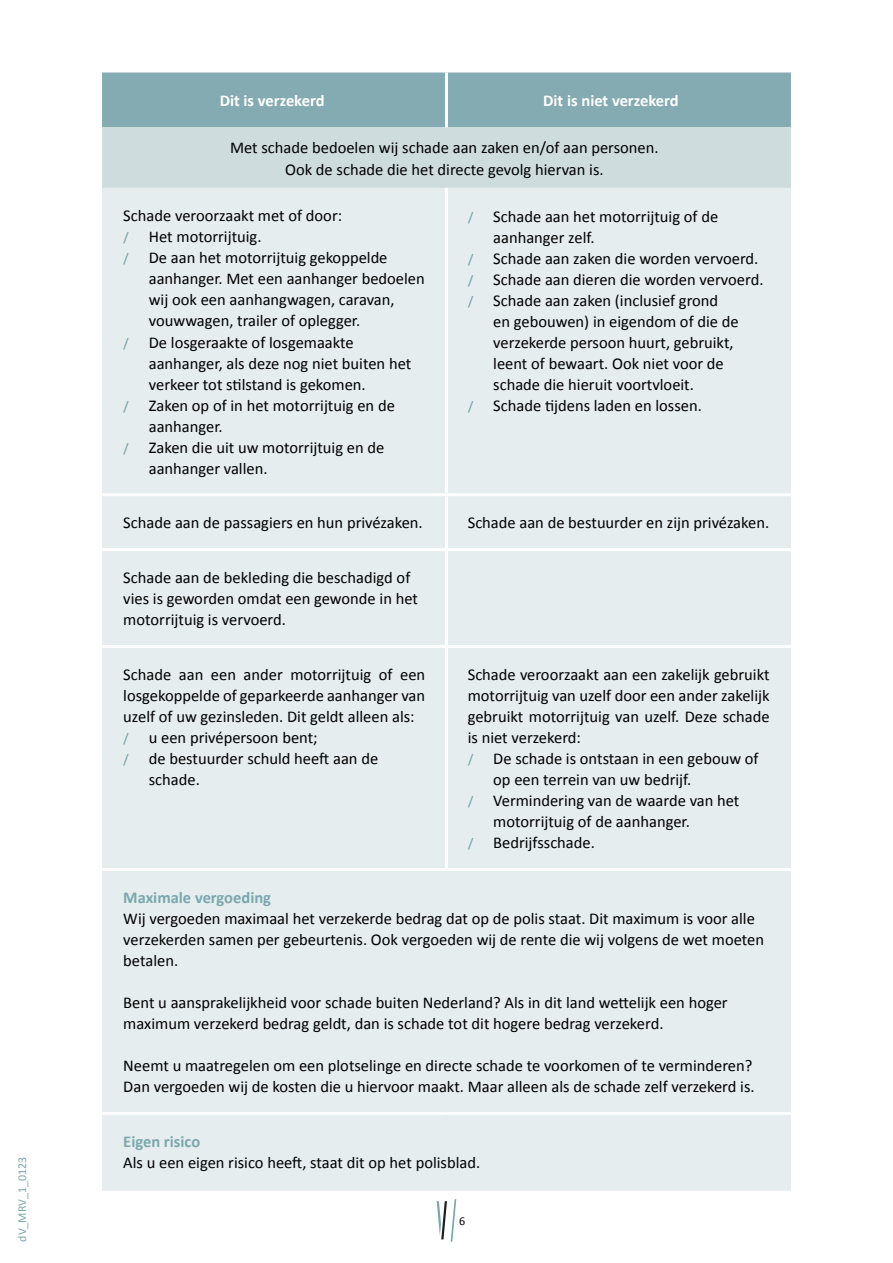
<style>
.page{position:relative;width:893px;height:1263px;background:#fff}
.page>*{position:absolute;margin:0;border:0;box-sizing:border-box;transform-origin:0 0}
.t1{font:16.5px/21px "Calibri";color:#000}
.t2{font:700 16.5px "Calibri";color:#fff}
.t3{font:700 16.5px "Calibri";color:#7aa7ad}
.t4{font:12px "Calibri";color:#7aa7ad}
.t5{font:12px "Calibri";color:#000}
.s1{color:#7aa7ad}
</style>
<div class="page">
<svg style="left:437px;top:1199px;width:19px;height:43px"></svg>
<div style="left:102px;top:72px;width:689px;height:55px;background:#84abb2"></div>
<div style="left:102px;top:127px;width:689px;height:61px;background:#cedcde"></div>
<div style="left:102px;top:188px;width:689px;height:1003px;background:#e5edee"></div>
<hr style="left:102px;top:493px;width:344px;height:3px;background:#fff">
<hr style="left:446px;top:493px;width:345px;height:3px;background:#fff">
<hr style="left:102px;top:548px;width:344px;height:3px;background:#fff">
<hr style="left:446px;top:548px;width:345px;height:3px;background:#fff">
<hr style="left:102px;top:645px;width:344px;height:3px;background:#fff">
<hr style="left:446px;top:645px;width:345px;height:3px;background:#fff">
<hr style="left:445px;top:188px;width:3px;height:305px;background:#fff">
<hr style="left:445px;top:496px;width:3px;height:52px;background:#fff">
<hr style="left:445px;top:551px;width:3px;height:94px;background:#fff">
<hr style="left:445px;top:648px;width:3px;height:220px;background:#fff">
<hr style="left:445px;top:72px;width:3px;height:55px;background:#fff">
<hr style="left:102px;top:868px;width:344px;height:3px;background:#fff">
<hr style="left:446px;top:868px;width:345px;height:3px;background:#fff">
<hr style="left:102px;top:1112px;width:344px;height:3px;background:#fff">
<hr style="left:446px;top:1112px;width:345px;height:3px;background:#fff">
<p class="t4" style="left:14px;top:1242px;width:86px;rotate:-90deg">dV_MRV_1_0123</p>
<p class="t2" style="left:220px;top:90px;width:106px">Dit is verzekerd</p>
<p class="t2" style="left:543px;top:90px;width:137px">Dit is niet verzekerd</p>
<p class="t1" style="left:230px;top:136px;width:430px;line-height:22.5px;text-align:center">Met schade bedoelen wij schade aan zaken en/of aan personen.<br>Ook de schade die het directe gevolg hiervan is.</p>
<p class="t1" style="left:123px;top:206px;width:220px">Schade veroorzaakt met of door:</p>
<p class="t1" style="left:123px;top:227px;width:140px"><span class="s1">ͭ</span> Het motorrijtuig.</p>
<p class="t1" style="left:123px;top:248px;width:266px"><span class="s1">ͭ</span> De aan het motorrijtuig gekoppelde</p>
<p class="t1" style="left:149px;top:269px;width:278px">aanhanger. Met een aanhanger bedoelen</p>
<p class="t1" style="left:149px;top:290px;width:247px">wij ook een aanhangwagen, caravan,</p>
<p class="t1" style="left:149px;top:311px;width:213px">vouwwagen, trailer of oplegger.</p>
<p class="t1" style="left:123px;top:332px;width:232px"><span class="s1">ͭ</span> De losgeraakte of losgemaakte</p>
<p class="t1" style="left:149px;top:353px;width:264px">aanhanger, als deze nog niet buiten het</p>
<p class="t1" style="left:149px;top:374px;width:218px">verkeer tot stilstand is gekomen.</p>
<p class="t1" style="left:123px;top:395px;width:273px"><span class="s1">ͭ</span> Zaken op of in het motorrijtuig en de</p>
<p class="t1" style="left:149px;top:416px;width:75px">aanhanger.</p>
<p class="t1" style="left:123px;top:437px;width:263px"><span class="s1">ͭ</span> Zaken die uit uw motorrijtuig en de</p>
<p class="t1" style="left:149px;top:458px;width:120px">aanhanger vallen.</p>
<p class="t1" style="left:468px;top:206px;width:252px"><span class="s1">ͭ</span> Schade aan het motorrijtuig of de</p>
<p class="t1" style="left:493px;top:227px;width:103px">aanhanger zelf.</p>
<p class="t1" style="left:468px;top:248px;width:292px"><span class="s1">ͭ</span> Schade aan zaken die worden vervoerd.</p>
<p class="t1" style="left:468px;top:269px;width:297px"><span class="s1">ͭ</span> Schade aan dieren die worden vervoerd.</p>
<p class="t1" style="left:468px;top:290px;width:252px"><span class="s1">ͭ</span> Schade aan zaken (inclusief grond</p>
<p class="t1" style="left:493px;top:311px;width:247px">en gebouwen) in eigendom of die de</p>
<p class="t1" style="left:493px;top:332px;width:242px">verzekerde persoon huurt, gebruikt,</p>
<p class="t1" style="left:493px;top:353px;width:232px">leent of bewaart. Ook niet voor de</p>
<p class="t1" style="left:493px;top:374px;width:202px">schade die hieruit voortvloeit.</p>
<p class="t1" style="left:468px;top:395px;width:236px"><span class="s1">ͭ</span> Schade tijdens laden en lossen.</p>
<p class="t1" style="left:123px;top:512px;width:301px">Schade aan de passagiers en hun privézaken.</p>
<p class="t1" style="left:468px;top:512px;width:303px">Schade aan de bestuurder en zijn privézaken.</p>
<p class="t1" style="left:123px;top:567px;width:296px">Schade aan de bekleding die beschadigd of vies is geworden omdat een gewonde in het motorrijtuig is vervoerd.</p>
<p class="t1" style="left:123px;top:664px;width:303px">Schade aan een ander motorrijtuig of een</p>
<p class="t1" style="left:123px;top:685px;width:303px">losgekoppelde of geparkeerde aanhanger van</p>
<p class="t1" style="left:123px;top:706px;width:293px">uzelf of uw gezinsleden. Dit geldt alleen als:</p>
<p class="t1" style="left:123px;top:727px;width:196px"><span class="s1">ͭ</span> u een privépersoon bent;</p>
<p class="t1" style="left:123px;top:748px;width:256px"><span class="s1">ͭ</span> de bestuurder schuld heeft aan de</p>
<p class="t1" style="left:149px;top:769px;width:53px">schade.</p>
<p class="t1" style="left:468px;top:664px;width:303px">Schade veroorzaakt aan een zakelijk gebruikt</p>
<p class="t1" style="left:468px;top:685px;width:303px">motorrijtuig van uzelf door een ander zakelijk</p>
<p class="t1" style="left:468px;top:706px;width:303px">gebruikt motorrijtuig van uzelf. Deze schade</p>
<p class="t1" style="left:468px;top:727px;width:115px">is niet verzekerd:</p>
<p class="t1" style="left:468px;top:748px;width:292px"><span class="s1">ͭ</span> De schade is ontstaan in een gebouw of</p>
<p class="t1" style="left:493px;top:769px;width:199px">op een terrein van uw bedrijf.</p>
<p class="t1" style="left:468px;top:790px;width:273px"><span class="s1">ͭ</span> Vermindering van de waarde van het</p>
<p class="t1" style="left:493px;top:811px;width:198px">motorrijtuig of de aanhanger.</p>
<p class="t1" style="left:468px;top:832px;width:129px"><span class="s1">ͭ</span> Bedrijfsschade.</p>
<p class="t3" style="left:123px;top:887px;width:149px">Maximale vergoeding</p>
<p class="t1" style="left:123px;top:908px;width:642px">Wij vergoeden maximaal het verzekerde bedrag dat op de polis staat. Dit maximum is voor alle verzekerden samen per gebeurtenis. Ook vergoeden wij de rente die wij volgens de wet moeten betalen.</p>
<p class="t1" style="left:123px;top:992px;width:606px">Bent u aansprakelijkheid voor schade buiten Nederland? Als in dit land wettelijk een hoger maximum verzekerd bedrag geldt, dan is schade tot dit hogere bedrag verzekerd.</p>
<p class="t1" style="left:123px;top:1055px;width:633px">Neemt u maatregelen om een plotselinge en directe schade te voorkomen of te verminderen?<br>Dan vergoeden wij de kosten die u hiervoor maakt. Maar alleen als de schade zelf verzekerd is.</p>
<p class="t3" style="left:123px;top:1131px;width:78px">Eigen risico</p>
<p class="t1" style="left:123px;top:1152px;width:358px">Als u een eigen risico heeft, staat dit op het polisblad.</p>
<p class="t5" style="left:459px;top:1213px;width:8px">6</p>
</div>
